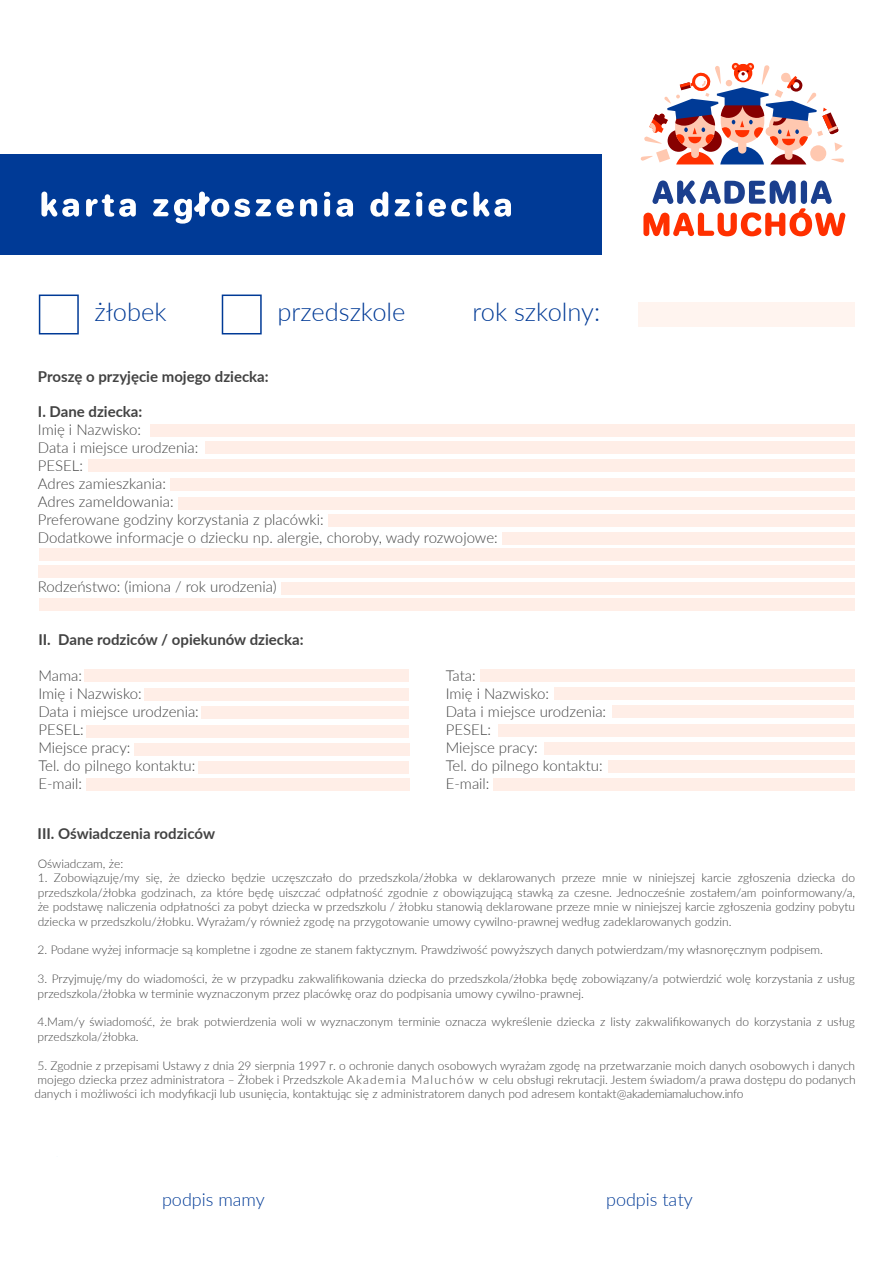
<style>
.page{position:relative;width:893px;height:1263px;background:#fff}
.page>*{position:absolute;margin:0;border:0;box-sizing:border-box;transform-origin:0 0}
.t1{font:300 25.5px "Lato";color:#003a96}
.t2{font:300 18px "Lato";color:#003a96}
.t3{font:300 15px/18px "Lato";color:#424242}
.t4{font:700 15px "Lato";color:#424242}
.t5{font:300 12px/14.4px "Lato";color:#424242;text-align:justify}
</style>
<div class="page">
<div style="left:0;top:154px;width:602px;height:100px;background:#003a96"></div>
<svg style="left:41px;top:192px;width:38px;height:25px"></svg>
<svg style="left:86px;top:194px;width:50px;height:23px"></svg>
<svg style="left:153px;top:199px;width:15px;height:17px"></svg>
<div style="left:199px;top:192px;width:6px;height:25px;background:#fff;border-radius:3px"></div>
<svg style="left:174px;top:196px;width:76px;height:28px"></svg>
<svg style="left:256px;top:199px;width:38px;height:18px"></svg>
<svg style="left:300px;top:199px;width:17px;height:18px"></svg>
<svg style="left:324px;top:192px;width:6px;height:25px"></svg>
<svg style="left:336px;top:199px;width:17px;height:18px"></svg>
<svg style="left:370px;top:192px;width:18px;height:25px"></svg>
<svg style="left:395px;top:199px;width:15px;height:17px"></svg>
<svg style="left:416px;top:192px;width:6px;height:25px"></svg>
<svg style="left:428px;top:199px;width:39px;height:18px"></svg>
<svg style="left:473px;top:192px;width:38px;height:25px"></svg>
<div style="left:39px;top:294px;width:40px;height:40px;border:2px solid #003a96"></div>
<div style="left:222px;top:294px;width:40px;height:40px;border:2px solid #003a96"></div>
<div style="left:638px;top:302px;width:216px;height:25px;background:#fff4ef"></div>
<div style="left:150px;top:424px;width:704px;height:13px;background:#ffeee7"></div>
<div style="left:205px;top:441px;width:649px;height:13px;background:#ffeee7"></div>
<div style="left:88px;top:459px;width:766px;height:13px;background:#ffeee7"></div>
<div style="left:171px;top:478px;width:683px;height:13px;background:#ffeee7"></div>
<div style="left:178px;top:497px;width:676px;height:13px;background:#ffeee7"></div>
<div style="left:328px;top:514px;width:526px;height:13px;background:#ffeee7"></div>
<div style="left:502px;top:532px;width:352px;height:13px;background:#ffeee7"></div>
<div style="left:39px;top:548px;width:815px;height:13px;background:#ffeee7"></div>
<div style="left:38px;top:565px;width:816px;height:13px;background:#ffeee7"></div>
<div style="left:281px;top:582px;width:573px;height:13px;background:#ffeee7"></div>
<div style="left:39px;top:598px;width:815px;height:13px;background:#ffeee7"></div>
<div style="left:84px;top:669px;width:325px;height:13px;background:#ffeee7"></div>
<div style="left:144px;top:688px;width:265px;height:12px;background:#ffeee7"></div>
<div style="left:202px;top:706px;width:207px;height:13px;background:#ffeee7"></div>
<div style="left:86px;top:725px;width:323px;height:12px;background:#ffeee7"></div>
<div style="left:134px;top:743px;width:275px;height:13px;background:#ffeee7"></div>
<div style="left:199px;top:761px;width:210px;height:13px;background:#ffeee7"></div>
<div style="left:86px;top:778px;width:323px;height:13px;background:#ffeee7"></div>
<div style="left:480px;top:668px;width:374px;height:13px;background:#ffeee7"></div>
<div style="left:554px;top:687px;width:300px;height:13px;background:#ffeee7"></div>
<div style="left:612px;top:705px;width:242px;height:13px;background:#ffeee7"></div>
<div style="left:498px;top:724px;width:356px;height:13px;background:#ffeee7"></div>
<div style="left:544px;top:742px;width:311px;height:13px;background:#ffeee7"></div>
<div style="left:608px;top:760px;width:246px;height:13px;background:#ffeee7"></div>
<div style="left:494px;top:778px;width:361px;height:13px;background:#ffeee7"></div>
<div style="left:732px;top:63px;width:7px;height:7px;background:#ff3000;border-radius:50%"></div>
<div style="left:747px;top:63px;width:7px;height:7px;background:#ff3000;border-radius:50%"></div>
<svg style="left:640px;top:65px;width:204px;height:99px"></svg>
<svg style="left:643px;top:180px;width:202px;height:56px"></svg>
<h1 class="t1" style="left:94px;top:295px;width:74px">żłobek</h1>
<h1 class="t1" style="left:277px;top:295px;width:130px">przedszkole</h1>
<h1 class="t1" style="left:473px;top:295px;width:129px">rok szkolny:</h1>
<p class="t4" style="left:38px;top:366px;width:232px">Proszę o przyjęcie mojego dziecka:</p>
<p class="t4" style="left:38px;top:400px;width:106px">I. Dane dziecka:</p>
<p class="t3" style="left:38px;top:420px;width:461px">Imię i Nazwisko:<br>Data i miejsce urodzenia:<br>PESEL:<br>Adres zamieszkania:<br>Adres zameldowania:<br>Preferowane godziny korzystania z placówki:<br>Dodatkowe informacje o dziecku np. alergie, choroby, wady rozwojowe:</p>
<p class="t3" style="left:38px;top:577px;width:240px">Rodzeństwo: (imiona / rok urodzenia)</p>
<p class="t4" style="left:38px;top:628px;width:267px">II. Dane rodziców / opiekunów dziecka:</p>
<p class="t3" style="left:38px;top:666px;width:162px">Mama:<br>Imię i Nazwisko:<br>Data i miejsce urodzenia:<br>PESEL:<br>Miejsce pracy:<br>Tel. do pilnego kontaktu:<br>E-mail:</p>
<p class="t3" style="left:446px;top:666px;width:162px">Tata:<br>Imię i Nazwisko:<br>Data i miejsce urodzenia:<br>PESEL:<br>Miejsce pracy:<br>Tel. do pilnego kontaktu:<br>E-mail:</p>
<p class="t4" style="left:38px;top:823px;width:179px">III. Oświadczenia rodziców</p>
<p class="t5" style="left:38px;top:856px;width:87px">Oświadczam, że:</p>
<p class="t5" style="left:38px;top:870px;width:819px">1. Zobowiązuję/my się, że dziecko będzie uczęszczało do przedszkola/żłobka w deklarowanych przeze mnie w niniejszej karcie zgłoszenia dziecka do przedszkola/żłobka godzinach, za które będę uiszczać odpłatność zgodnie z obowiązującą stawką za czesne. Jednocześnie zostałem/am poinformowany/a, że podstawę naliczenia odpłatności za pobyt dziecka w przedszkolu / żłobku stanowią deklarowane przeze mnie w niniejszej karcie zgłoszenia godziny pobytu dziecka w przedszkolu/żłobku. Wyrażam/y również zgodę na przygotowanie umowy cywilno-prawnej według zadeklarowanych godzin.</p>
<p class="t5" style="left:38px;top:942px;width:787px">2. Podane wyżej informacje są kompletne i zgodne ze stanem faktycznym. Prawdziwość powyższych danych potwierdzam/my własnoręcznym podpisem.</p>
<p class="t5" style="left:38px;top:971px;width:819px">3. Przyjmuję/my do wiadomości, że w przypadku zakwalifikowania dziecka do przedszkola/żłobka będę zobowiązany/a potwierdzić wolę korzystania z usług przedszkola/żłobka w terminie wyznaczonym przez placówkę oraz do podpisania umowy cywilno-prawnej.</p>
<p class="t5" style="left:37px;top:1014px;width:819px">4.Mam/y świadomość, że brak potwierdzenia woli w wyznaczonym terminie oznacza wykreślenie dziecka z listy zakwalifikowanych do korzystania z usług przedszkola/żłobka.</p>
<p class="t5" style="left:34px;top:1058px;width:823px">5. Zgodnie z przepisami Ustawy z dnia 29 sierpnia 1997 r. o ochronie danych osobowych wyrażam zgodę na przetwarzanie moich danych osobowych i danych mojego dziecka przez administratora – Żłobek i Przedszkole Akademia Maluchów w celu obsługi rekrutacji. Jestem świadom/a prawa dostępu do podanych danych i możliwości ich modyfikacji lub usunięcia, kontaktując się z administratorem danych pod adresem kontakt@akademiamaluchow.info</p>
<h2 class="t2" style="left:162px;top:1187px;width:104px">podpis mamy</h2>
<h2 class="t2" style="left:606px;top:1187px;width:88px">podpis taty</h2>
</div>
